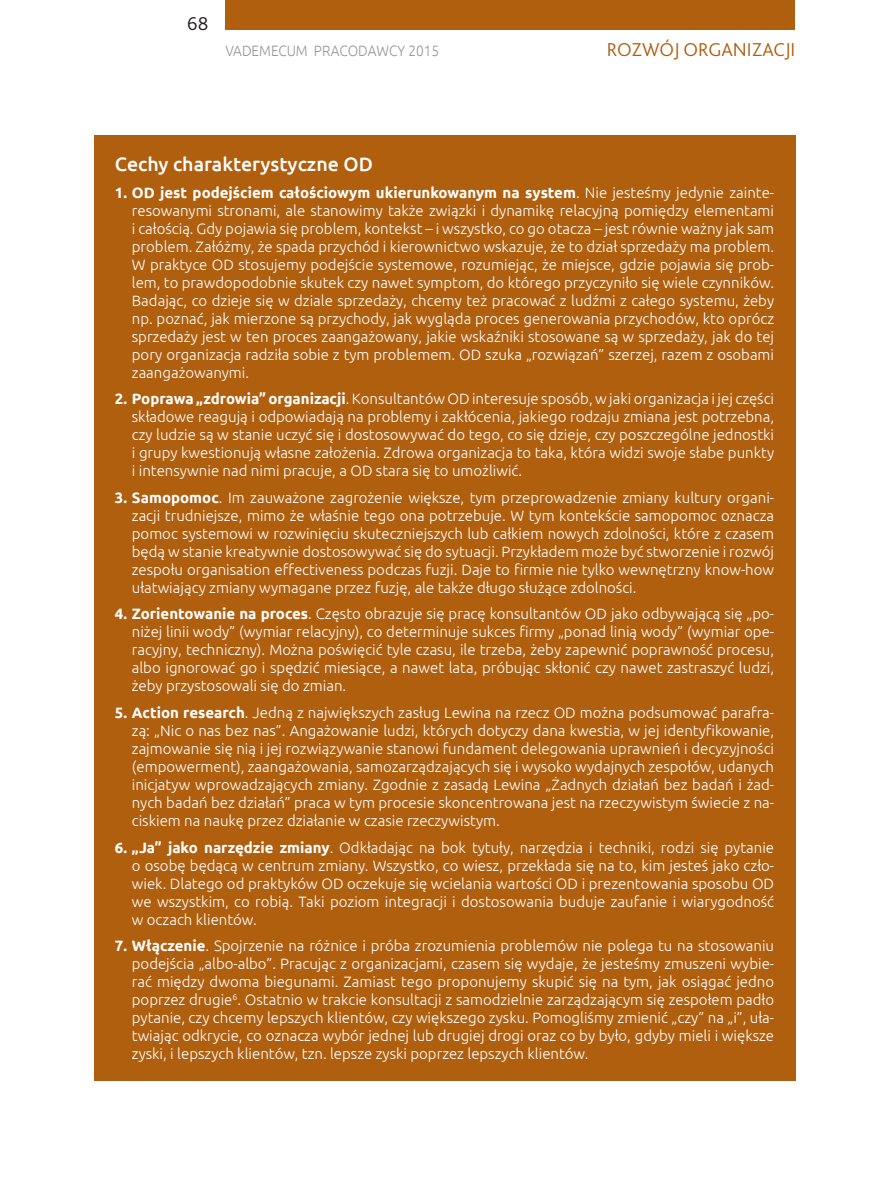
<style>
.page{position:relative;width:872px;height:1191px;background:#fff}
.page>*{position:absolute;margin:0;border:0;box-sizing:border-box;transform-origin:0 0}
.t1{font:500 19.5px "Ubuntu";color:#fff}
.t2{font:300 19.5px "Bliss 2";color:#b05f0f}
.t3{font:300 19.5px "Bliss 2";color:#231f20}
.t4{font:300 15px/18px "Ubuntu";color:#fff;text-align:justify}
.t5{font:300 15px "Ubuntu";color:#939598;scale:.91 1}
.s1{font-weight:700}
</style>
<div class="page">
<div style="left:225px;top:0;width:570px;height:30px;background:#b05f0f"></div>
<div style="left:94px;top:135px;width:701px;height:945px;background:#b05f0f"></div>
<h1 class="t3" style="left:187px;top:11px;width:23px">68</h1>
<p class="t5" style="left:225px;top:42px;width:236px">VADEMECUM PRACODAWCY 2015</p>
<h1 class="t2" style="left:607px;top:38px;width:190px">ROZWÓJ ORGANIZACJI</h1>
<h1 class="t1" style="left:115px;top:152px;width:259px">Cechy charakterystyczne OD</h1>
<p class="t4" style="left:132px;top:183px;width:644px;text-indent:-17px"><span class="s1">1. OD jest podejściem całościowym ukierunkowanym na system</span>. Nie jesteśmy jedynie zainte&shy;resowanymi stronami, ale stanowimy także związki i dynamikę relacyjną pomiędzy elementami i całością. Gdy pojawia się problem, kontekst – i wszystko, co go otacza – jest równie ważny jak sam problem. Załóżmy, że spada przychód i kierownictwo wskazuje, że to dział sprzedaży ma problem.<br>W praktyce OD stosujemy podejście systemowe, rozumiejąc, że miejsce, gdzie pojawia się prob&shy;lem, to prawdopodobnie skutek czy nawet symptom, do którego przyczyniło się wiele czynników.<br>Badając, co dzieje się w dziale sprzedaży, chcemy też pracować z ludźmi z całego systemu, żeby np. poznać, jak mierzone są przychody, jak wygląda proces generowania przychodów, kto oprócz sprzedaży jest w ten proces zaangażowany, jakie wskaźniki stosowane są w sprzedaży, jak do tej pory organizacja radziła sobie z tym problemem. OD szuka „rozwiązań” szerzej, razem z osobami zaangażowanymi.</p>
<p class="t4" style="left:132px;top:390px;width:644px;text-indent:-17px"><span class="s1">2. Poprawa „zdrowia” organizacji</span>. Konsultantów OD interesuje sposób, w jaki organizacja i jej części składowe reagują i odpowiadają na problemy i zakłócenia, jakiego rodzaju zmiana jest potrzebna, czy ludzie są w stanie uczyć się i dostosowywać do tego, co się dzieje, czy poszczególne jednostki i grupy kwestionują własne założenia. Zdrowa organizacja to taka, która widzi swoje słabe punkty i intensywnie nad nimi pracuje, a OD stara się to umożliwić.</p>
<p class="t4" style="left:132px;top:488px;width:644px;text-indent:-17px"><span class="s1">3. Samopomoc</span>. Im zauważone zagrożenie większe, tym przeprowadzenie zmiany kultury organi&shy;zacji trudniejsze, mimo że właśnie tego ona potrzebuje. W tym kontekście samopomoc oznacza pomoc systemowi w rozwinięciu skuteczniejszych lub całkiem nowych zdolności, które z czasem będą w stanie kreatywnie dostosowywać się do sytuacji. Przykładem może być stworzenie i rozwój zespołu organisation effectiveness podczas fuzji. Daje to firmie nie tylko wewnętrzny know-how ułatwiający zmiany wymagane przez fuzję, ale także długo służące zdolności.</p>
<p class="t4" style="left:132px;top:605px;width:644px;text-indent:-17px"><span class="s1">4. Zorientowanie na proces</span>. Często obrazuje się pracę konsultantów OD jako odbywającą się „po&shy;niżej linii wody” (wymiar relacyjny), co determinuje sukces firmy „ponad linią wody” (wymiar ope&shy;racyjny, techniczny). Można poświęcić tyle czasu, ile trzeba, żeby zapewnić poprawność procesu, albo ignorować go i spędzić miesiące, a nawet lata, próbując skłonić czy nawet zastraszyć ludzi, żeby przystosowali się do zmian.</p>
<p class="t4" style="left:132px;top:703px;width:644px;text-indent:-17px"><span class="s1">5. Action research</span>. Jedną z największych zasług Lewina na rzecz OD można podsumować parafra&shy;zą: „Nic o nas bez nas”. Angażowanie ludzi, których dotyczy dana kwestia, w jej identyfikowanie, zajmowanie się nią i jej rozwiązywanie stanowi fundament delegowania uprawnień i decyzyjności (empowerment), zaangażowania, samozarządzających się i wysoko wydajnych zespołów, udanych inicjatyw wprowadzających zmiany. Zgodnie z zasadą Lewina „Żadnych działań bez badań i żad&shy;nych badań bez działań” praca w tym procesie skoncentrowana jest na rzeczywistym świecie z na&shy;ciskiem na naukę przez działanie w czasie rzeczywistym.</p>
<p class="t4" style="left:132px;top:838px;width:644px;text-indent:-17px"><span class="s1">6. „Ja” jako narzędzie zmiany</span>. Odkładając na bok tytuły, narzędzia i techniki, rodzi się pytanie o osobę będącą w centrum zmiany. Wszystko, co wiesz, przekłada się na to, kim jesteś jako czło&shy;wiek. Dlatego od praktyków OD oczekuje się wcielania wartości OD i prezentowania sposobu OD we wszystkim, co robią. Taki poziom integracji i dostosowania buduje zaufanie i wiarygodność w oczach klientów.</p>
<p class="t4" style="left:132px;top:936px;width:644px;text-indent:-17px"><span class="s1">7. Włączenie</span>. Spojrzenie na różnice i próba zrozumienia problemów nie polega tu na stosowaniu podejścia „albo-albo”. Pracując z organizacjami, czasem się wydaje, że jesteśmy zmuszeni wybie&shy;rać między dwoma biegunami. Zamiast tego proponujemy skupić się na tym, jak osiągać jedno poprzez drugie<sup>6</sup>. Ostatnio w trakcie konsultacji z samodzielnie zarządzającym się zespołem padło pytanie, czy chcemy lepszych klientów, czy większego zysku. Pomogliśmy zmienić „czy” na „i”, uła&shy;twiając odkrycie, co oznacza wybór jednej lub drugiej drogi oraz co by było, gdyby mieli i większe zyski, i lepszych klientów, tzn. lepsze zyski poprzez lepszych klientów.</p>
</div>
